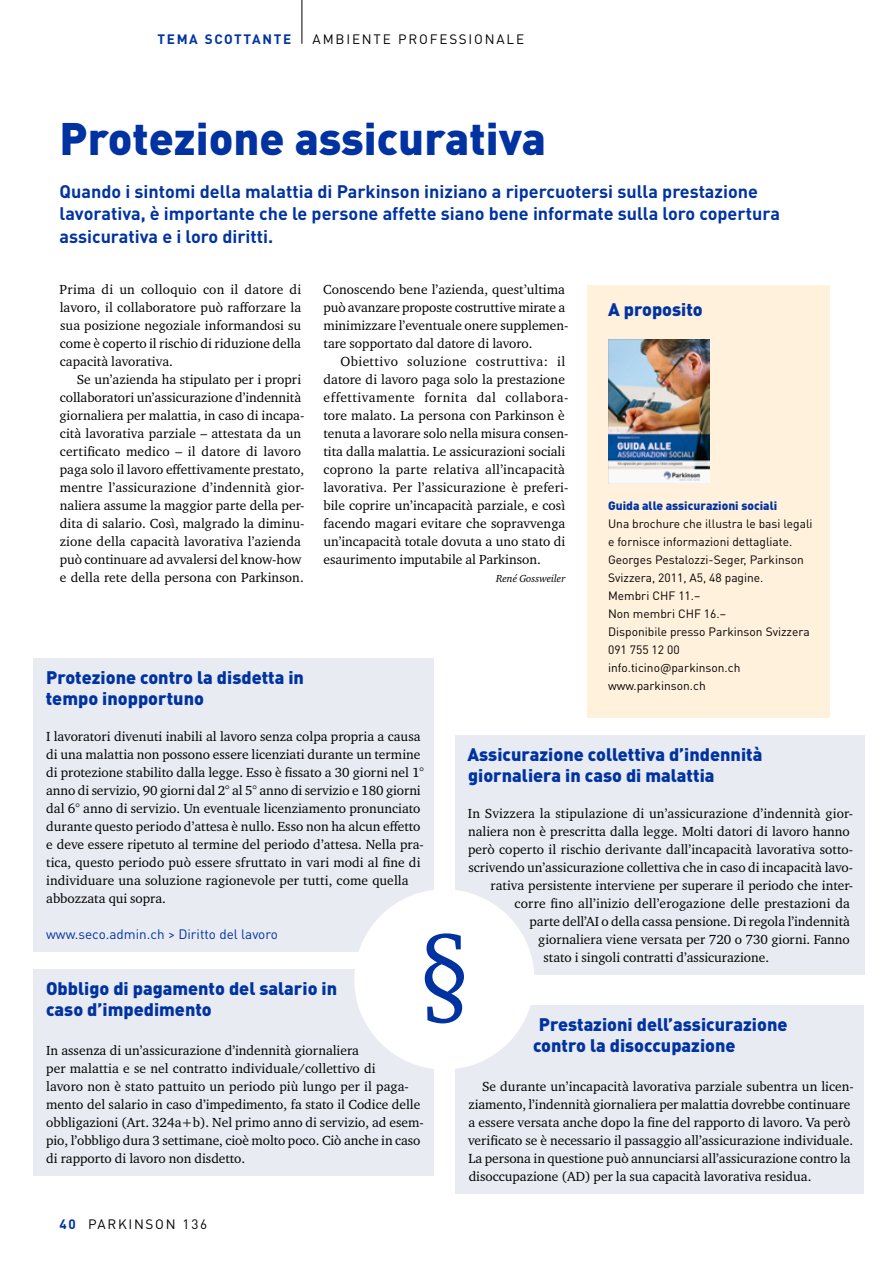
<style>
.page{position:relative;width:893px;height:1263px;background:#fff}
.page>*{position:absolute;margin:0;border:0;box-sizing:border-box;transform-origin:0 0}
.t1{font:900 45px "DIN Pro";color:#0033a1}
.t2{font:900 18px/21px "DIN Pro";color:#0033a1}
.t3{font:700 18px/22.5px "DIN Pro";color:#0033a1}
.t4{font:13.5px/18px "Charter ITC Std";color:#000}
.t5{font:13.5px "DIN Pro";letter-spacing:.135em;color:#000}
.t6{font:13.5px "DIN Pro";color:#0033a1}
.t7{font:700 13.5px "DIN Pro";letter-spacing:.125em;color:#0033a1}
.t8{font:12px/18px "DIN Pro";color:#000}
.t9{font:900 12px "DIN Pro";color:#0033a1}
.t10{font:italic 10.5px "Charter ITC Std";color:#000}
.s1{font-weight:700;color:#0033a1}
</style>
<div class="page">
<div style="left:587px;top:285px;width:242px;height:432px;background:#fff1db"></div>
<img style="left:608px;top:339px;width:102px;height:144px">
<div style="left:33px;top:658px;width:401px;height:293px;background:#e8ebf2"></div>
<div style="left:455px;top:735px;width:409px;height:240px;background:#e8ebf2"></div>
<div style="left:33px;top:969px;width:401px;height:207px;background:#e8ebf2"></div>
<div style="left:455px;top:1005px;width:409px;height:189px;background:#e8ebf2"></div>
<div style="left:354px;top:889px;width:180px;height:180px;background:#fff;border-radius:50%"></div>
<svg style="left:425px;top:933px;width:39px;height:90px"></svg>
<hr style="left:302px;top:0;width:1px;height:44px;background:#000">
<p class="t7" style="left:157px;top:30px;width:135px">TEMA SCOTTANTE</p>
<p class="t5" style="left:313px;top:30px;width:213px">AMBIENTE PROFESSIONALE</p>
<p class="t1" style="left:60px;top:109px;width:488px">Protezione assicurativa</p>
<p class="t3" style="left:60px;top:179px;width:722px">Quando i sintomi della malattia di Parkinson iniziano a ripercuotersi sulla prestazione lavorativa, è importante che le persone affette siano bene informate sulla loro copertura assicurativa e i loro diritti.</p>
<p class="t4" style="left:60px;top:281px;width:243px;text-align:justify">Prima di un colloquio con il datore di lavoro, il collaboratore può rafforzare la sua posizione negoziale informandosi su come è coperto il rischio di riduzione della capacità lavorativa.</p>
<p class="t4" style="left:60px;top:371px;width:246px;text-indent:17px">Se un’azienda ha stipulato per i propri collaboratori un’assicurazione d’indennità giornaliera per malattia, in caso di incapa&shy;cità lavorativa parziale – attestata da un certificato medico – il datore di lavoro paga solo il lavoro effettivamente prestato, mentre l’assicurazione d’indennità gior&shy;naliera assume la maggior parte della per&shy;dita di salario. Così, malgrado la diminu&shy;zione della capacità lavorativa l’azienda può continuare ad avvalersi del know-how e della rete della persona con Parkinson.</p>
<p class="t4" style="left:323px;top:281px;width:247px">Conoscendo bene l’azienda, quest’ultima può avanzare proposte costruttive mirate a minimizzare l’eventuale onere supplemen&shy;tare sopportato dal datore di lavoro.</p>
<p class="t4" style="left:323px;top:353px;width:247px;text-indent:17px">Obiettivo soluzione costruttiva: il datore di lavoro paga solo la prestazione effettivamente fornita dal collabora&shy;tore malato. La persona con Parkinson è tenuta a lavorare solo nella misura consen&shy;tita dalla malattia. Le assicurazioni sociali coprono la parte relativa all’incapacità lavorativa. Per l’assicurazione è preferi&shy;bile coprire un’incapacità parziale, e così facendo magari evitare che sopravvenga un’incapacità totale dovuta a uno stato di esaurimento imputabile al Parkinson.</p>
<p class="t10" style="left:496px;top:572px;width:71px">René Gossweiler</p>
<p class="t2" style="left:608px;top:298px;width:96px">A proposito</p>
<p class="t9" style="left:608px;top:497px;width:171px">Guida alle assicurazioni sociali</p>
<p class="t8" style="left:608px;top:514px;width:206px">Una brochure che illustra le basi legali e fornisce informazioni dettagliate.<br>Georges Pestalozzi-Seger, Parkinson Svizzera, 2011, A5, 48 pagine.</p>
<p class="t8" style="left:608px;top:586px;width:94px">Membri CHF 11.–</p>
<p class="t8" style="left:608px;top:604px;width:119px">Non membri CHF 16.–</p>
<p class="t8" style="left:608px;top:622px;width:203px">Disponibile presso Parkinson Svizzera</p>
<p class="t8" style="left:608px;top:640px;width:134px">091 755 12 00 info.ticino@parkinson.ch</p>
<p class="t8" style="left:608px;top:676px;width:99px">www.parkinson.ch</p>
<p class="t2" style="left:46px;top:666px;width:260px">Protezione contro la disdetta in tempo inopportuno</p>
<p class="t4" style="left:46px;top:727px;width:380px">I lavoratori divenuti inabili al lavoro senza colpa propria a causa di una malattia non possono essere licenziati durante un termine di protezione stabilito dalla legge. Esso è fissato a 30 giorni nel 1° anno di servizio, 90 giorni dal 2° al 5° anno di servizio e 180 giorni dal 6° anno di servizio. Un eventuale licenziamento pronunciato durante questo periodo d’attesa è nullo. Esso non ha alcun effetto e deve essere ripetuto al termine del periodo d’attesa. Nella pra&shy;tica, questo periodo può essere sfruttato in vari modi al fine di individuare una soluzione ragionevole per tutti, come quella abbozzata qui sopra.</p>
<p class="t6" style="left:46px;top:924px;width:233px">www.seco.admin.ch &gt; Diritto del lavoro</p>
<p class="t2" style="left:468px;top:743px;width:296px">Assicurazione collettiva d’indennità giornaliera in caso di malattia</p>
<p class="t4" style="left:468px;top:804px;width:387px">In Svizzera la stipulazione di un’assicurazione d’indennità gior-</p>
<p class="t4" style="left:468px;top:822px;width:383px">naliera non è prescritta dalla legge. Molti datori di lavoro hanno</p>
<p class="t4" style="left:468px;top:840px;width:387px">però coperto il rischio derivante dall’incapacità lavorativa sotto-</p>
<p class="t4" style="left:468px;top:858px;width:386px">scrivendo un’assicurazione collettiva che in caso di incapacità lavo-</p>
<p class="t4" style="left:491px;top:876px;width:364px">rativa persistente interviene per superare il periodo che inter-</p>
<p class="t4" style="left:515px;top:894px;width:337px">corre fino all’inizio dell’erogazione delle prestazioni da</p>
<p class="t4" style="left:529px;top:912px;width:322px">parte dell’AI o della cassa pensione. Di regola l’indennità</p>
<p class="t4" style="left:538px;top:930px;width:313px">giornaliera viene versata per 720 o 730 giorni. Fanno</p>
<p class="t4" style="left:543px;top:948px;width:227px">stato i singoli contratti d’assicurazione.</p>
<p class="t2" style="left:46px;top:977px;width:293px">Obbligo di pagamento del salario in caso d’impedimento</p>
<p class="t4" style="left:46px;top:1041px;width:379px">In assenza di un’assicurazione d’indennità giornaliera<br>per malattia e se nel contratto individuale/collettivo di<br>lavoro non è stato pattuito un periodo più lungo per il paga&shy;mento del salario in caso d’impedimento, fa stato il Codice delle obbligazioni (Art. 324a+b). Nel primo anno di servizio, ad esem&shy;pio, l’obbligo dura 3 settimane, cioè molto poco. Ciò anche in caso di rapporto di lavoro non disdetto.</p>
<p class="t5" style="left:60px;top:1215px;width:149px"><span class="s1">40</span> PARKINSON 136</p>
<p class="t2" style="left:533px;top:1013px;width:256px;text-indent:6px">Prestazioni dell’assicurazione contro la disoccupazione</p>
<p class="t4" style="left:468px;top:1077px;width:387px;text-indent:14px">Se durante un’incapacità lavorativa parziale subentra un licen&shy;ziamento, l’indennità giornaliera per malattia dovrebbe continuare a essere versata anche dopo la fine del rapporto di lavoro. Va però verificato se è necessario il passaggio all’assicurazione individuale.<br>La persona in questione può annunciarsi all’assicurazione contro la disoccupazione (AD) per la sua capacità lavorativa residua.</p>
</div>
